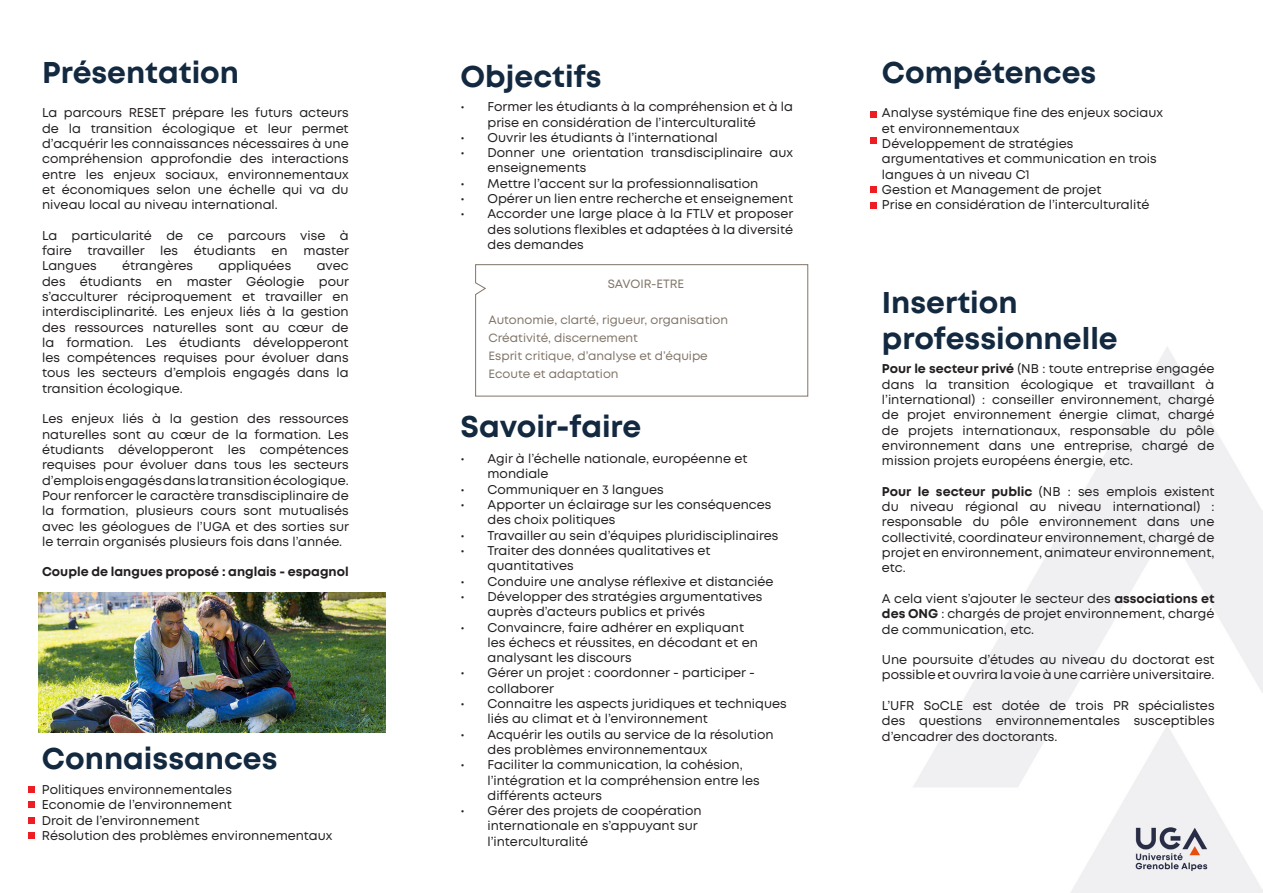
<style>
.page{position:relative;width:1263px;height:893px;background:#fff}
.page>*{position:absolute;margin:0;border:0;box-sizing:border-box;transform-origin:0 0}
.t1{font:700 30px/36px "Mont";color:#132940}
.t2{font:12.75px/15.3px "Mont";color:#231f20}
.t3{font:700 12.75px "Mont";color:#231f20}
.PAGES_-_Encadrés_-_T{font:12px "Mont";color:#807568}
.s1{font-weight:700}
</style>
<div class="page">
<img style="left:913px;top:347px;width:349px;height:546px">
<svg style="left:475px;top:264px;width:333px;height:132px"></svg>
<div style="left:870px;top:111px;width:7px;height:6px;background:#ee1d23"></div>
<div style="left:870px;top:202px;width:7px;height:7px;background:#ee1d23"></div>
<div style="left:870px;top:137px;width:7px;height:7px;background:#ee1d23"></div>
<div style="left:870px;top:186px;width:7px;height:7px;background:#ee1d23"></div>
<div style="left:29px;top:786px;width:6px;height:7px;background:#ee1d23"></div>
<div style="left:29px;top:832px;width:6px;height:7px;background:#ee1d23"></div>
<div style="left:29px;top:801px;width:6px;height:7px;background:#ee1d23"></div>
<div style="left:29px;top:817px;width:6px;height:7px;background:#ee1d23"></div>
<img style="left:38px;top:592px;width:348px;height:140px">
<p class="t1" style="left:42px;top:55px;width:198px">Présentation</p>
<p class="t1" style="left:460px;top:58px;width:143px">Objectifs</p>
<p class="t1" style="left:882px;top:55px;width:216px">Compétences</p>
<p class="t2" style="left:882px;top:105px;width:283px">Analyse systémique fine des enjeux sociaux et environnementaux</p>
<p class="t2" style="left:882px;top:136px;width:276px">Développement de stratégies argumentatives et communication en trois langues à un niveau C1</p>
<p class="t2" style="left:882px;top:182px;width:221px">Gestion et Management de projet</p>
<p class="t2" style="left:882px;top:197px;width:269px">Prise en considération de l’interculturalité</p>
<p class="t2" style="left:487px;top:99px;width:307px;text-indent:-27px">• Former les étudiants à la compréhension et à la prise en considération de l’interculturalité</p>
<p class="t2" style="left:460px;top:130px;width:259px">• Ouvrir les étudiants à l’international</p>
<p class="t2" style="left:487px;top:145px;width:307px;text-indent:-27px">• Donner une orientation transdisciplinaire aux enseignements</p>
<p class="t2" style="left:460px;top:176px;width:299px">• Mettre l’accent sur la professionnalisation</p>
<p class="t2" style="left:460px;top:191px;width:334px">• Opérer un lien entre recherche et enseignement</p>
<p class="t2" style="left:487px;top:206px;width:307px;text-align:justify;text-indent:-27px">• Accorder une large place à la FTLV et proposer des solutions flexibles et adaptées à la diversité des demandes</p>
<p class="t2" style="left:42px;top:105px;width:308px;text-align:justify">La parcours RESET prépare les futurs acteurs de la transition écologique et leur permet d’acquérir les connaissances nécessaires à une compréhension approfondie des interactions entre les enjeux sociaux, environnementaux et économiques selon une échelle qui va du niveau local au niveau international.</p>
<p class="t2" style="left:42px;top:228px;width:308px;text-align:justify">La particularité de ce parcours vise à faire travailler les étudiants en master Langues</p>
<p class="t2" style="left:122px;top:258px;width:72px">étrangères</p>
<p class="t2" style="left:219px;top:258px;width:74px">appliquées</p>
<p class="t2" style="left:42px;top:258px;width:308px;text-align:justify;text-indent:275px">avec des étudiants en master Géologie pour s’acculturer réciproquement et travailler en interdisciplinarité. Les enjeux liés à la gestion des ressources naturelles sont au cœur de la formation. Les étudiants développeront les compétences requises pour évoluer dans tous les secteurs d’emplois engagés dans la transition écologique.</p>
<p class="t2" style="left:42px;top:411px;width:308px;text-align:justify">Les enjeux liés à la gestion des ressources naturelles sont au cœur de la formation. Les étudiants développeront les compétences requises pour évoluer dans tous les secteurs d’emplois engagés dans la transition écologique.<br>Pour renforcer le caractère transdisciplinaire de la formation, plusieurs cours sont mutualisés avec les géologues de l’UGA et des sorties sur le terrain organisés plusieurs fois dans l’année.</p>
<p class="t3" style="left:42px;top:564px;width:308px">Couple de langues proposé : anglais - espagnol</p>
<p class="PAGES_-_Encadrés_-_T" style="left:608px;top:276px;width:78px">SAVOIR-ETRE</p>
<p class="PAGES_-_Encadrés_-_T" style="left:488px;top:312px;width:241px">Autonomie, clarté, rigueur, organisation</p>
<p class="PAGES_-_Encadrés_-_T" style="left:488px;top:330px;width:151px">Créativité, discernement</p>
<p class="PAGES_-_Encadrés_-_T" style="left:488px;top:348px;width:221px">Esprit critique, d’analyse et d’équipe</p>
<p class="PAGES_-_Encadrés_-_T" style="left:488px;top:366px;width:132px">Ecoute et adaptation</p>
<p class="t2" style="left:882px;top:361px;width:334px;text-align:justify"><span class="s1">Pour le secteur privé</span> (NB : toute entreprise engagée dans la transition écologique et travaillant à l’international) : conseiller environnement, chargé de projet environnement énergie climat, chargé de projets internationaux, responsable du pôle environnement dans une entreprise, chargé de mission projets européens énergie, etc.</p>
<p class="t2" style="left:882px;top:484px;width:334px;text-align:justify"><span class="s1">Pour le secteur public</span> (NB : ses emplois existent du niveau régional au niveau international) : responsable du pôle environnement dans une collectivité, coordinateur environnement, chargé de projet en environnement, animateur environnement, etc.</p>
<p class="t2" style="left:882px;top:591px;width:334px;text-align:justify">A cela vient s’ajouter le secteur des <span class="s1">associations et des ONG</span> : chargés de projet environnement, chargé de communication, etc.</p>
<p class="t2" style="left:882px;top:652px;width:334px">Une poursuite d’études au niveau du doctorat est possible et ouvrira la voie à une carrière universitaire.</p>
<p class="t2" style="left:882px;top:698px;width:334px;text-align:justify">L’UFR SoCLE est dotée de trois PR spécialistes des questions environnementales susceptibles d’encadrer des doctorants.</p>
<p class="t1" style="left:882px;top:285px;width:237px">Insertion professionnelle</p>
<p class="t1" style="left:460px;top:409px;width:182px">Savoir-faire</p>
<p class="t2" style="left:487px;top:451px;width:261px;text-indent:-27px">• Agir à l’échelle nationale, européenne et mondiale</p>
<p class="t2" style="left:460px;top:482px;width:205px">• Communiquer en 3 langues</p>
<p class="t2" style="left:487px;top:497px;width:285px;text-indent:-27px">• Apporter un éclairage sur les conséquences des choix politiques</p>
<p class="t2" style="left:460px;top:528px;width:319px">• Travailler au sein d’équipes pluridisciplinaires</p>
<p class="t2" style="left:487px;top:543px;width:225px;text-indent:-27px">• Traiter des données qualitatives et quantitatives</p>
<p class="t2" style="left:460px;top:574px;width:315px">• Conduire une analyse réflexive et distanciée</p>
<p class="t2" style="left:487px;top:589px;width:276px;text-indent:-27px">• Développer des stratégies argumentatives auprès d’acteurs publics et privés</p>
<p class="t2" style="left:487px;top:619px;width:272px;text-indent:-27px">• Convaincre, faire adhérer en expliquant les échecs et réussites, en décodant et en analysant les discours</p>
<p class="t2" style="left:487px;top:665px;width:269px;text-indent:-27px">• Gérer un projet : coordonner - participer - collaborer</p>
<p class="t2" style="left:487px;top:696px;width:301px;text-indent:-27px">• Connaitre les aspects juridiques et techniques liés au climat et à l’environnement</p>
<p class="t2" style="left:487px;top:727px;width:288px;text-indent:-27px">• Acquérir les outils au service de la résolution des problèmes environnementaux</p>
<p class="t2" style="left:487px;top:757px;width:274px;text-indent:-27px">• Faciliter la communication, la cohésion, l’intégration et la compréhension entre les différents acteurs</p>
<p class="t2" style="left:487px;top:803px;width:216px;text-indent:-27px">• Gérer des projets de coopération internationale en s’appuyant sur l’interculturalité</p>
<p class="t1" style="left:42px;top:741px;width:237px">Connaissances</p>
<p class="t2" style="left:42px;top:782px;width:191px">Politiques environnementales</p>
<p class="t2" style="left:42px;top:797px;width:191px">Economie de l’environnement</p>
<p class="t2" style="left:42px;top:812px;width:159px">Droit de l’environnement</p>
<p class="t2" style="left:42px;top:828px;width:292px">Résolution des problèmes environnementaux</p>
</div>
